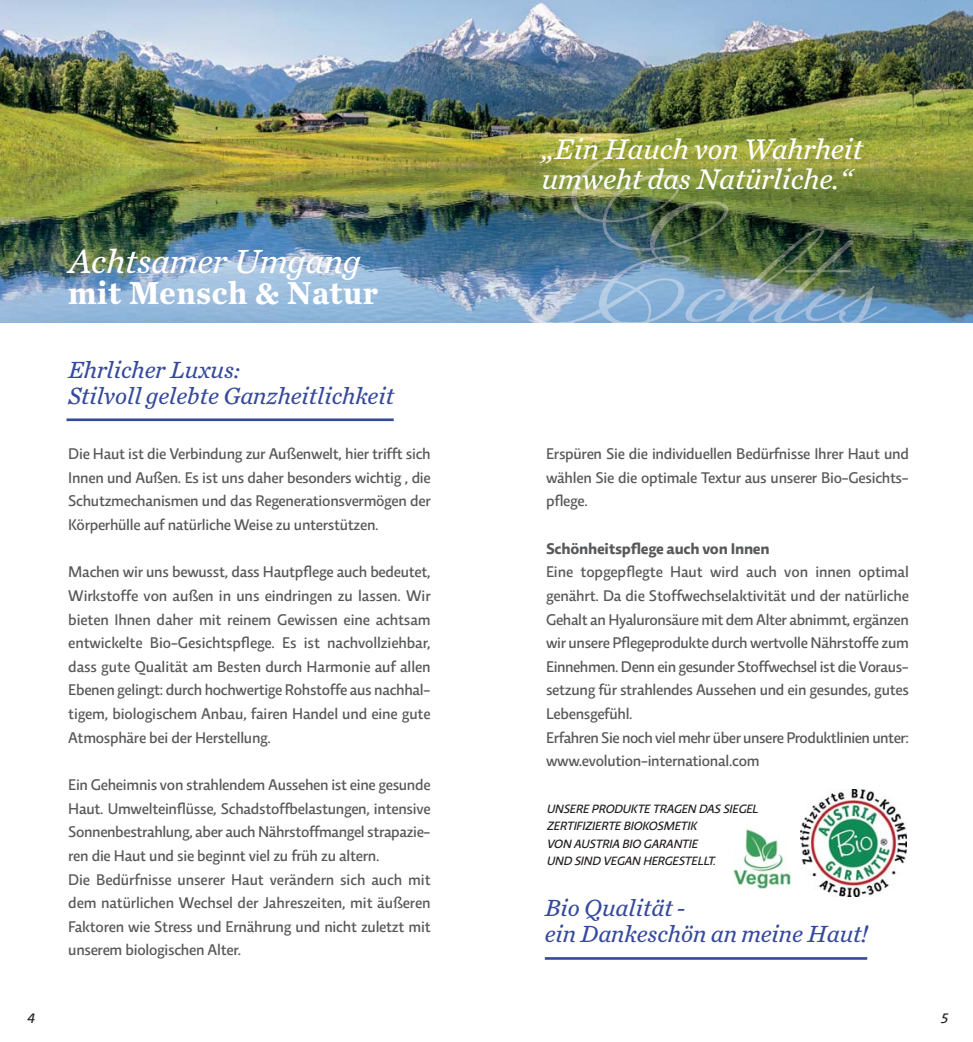
<style>
.page{position:relative;width:973px;height:1042px;background:#fff}
.page>*{position:absolute;margin:0;border:0;box-sizing:border-box;transform-origin:0 0}
.t1{font:italic 35px "Chronicle Text G3";color:#fff}
.t2{font:700 33.25px "Chronicle Text G1";letter-spacing:.015em;color:#fff;scale:.95 1}
.t3{font:italic 29.75px/30.1px "Chronicle Text G3";color:#fff}
.t4{font:italic 24.5px/26.2px "Chronicle Text G3";color:#364a9c}
.t5{font:500 15.75px/23.6px "Relato Sans OT";letter-spacing:-.015em;color:#58595b;text-align:justify}
.t6{font:700 15.75px "Relato Sans OT";letter-spacing:-.015em;color:#58595b}
.t7{font:italic 500 14px "Relato Sans OT";color:#231f20}
.t8{font:italic 500 12.25px/17.5px "Relato Sans OT";color:#231f20}
</style>
<div class="page">
<img style="left:0;top:0;width:972px;height:323px">
<hr style="left:66px;top:418px;width:327px;height:3px;background:#364a9c">
<hr style="left:544px;top:957px;width:323px;height:3px;background:#364a9c">
<img style="left:800px;top:789px;width:106px;height:108px">
<img style="left:732px;top:829px;width:58px;height:59px">
<img style="left:528px;top:154px;width:296px;height:169px">
<h1 class="t1" style="left:68px;top:248px;width:294px">Achtsamer Umgang</h1>
<h2 class="t2" style="left:68px;top:273px;width:328px">mit Mensch &amp; Natur</h2>
<h3 class="t4" style="left:68px;top:358px;width:327px">Ehrlicher Luxus:<br>Stilvoll gelebte Ganzheitlichkeit</h3>
<p class="t5" style="left:68px;top:443px;width:364px">Die Haut ist die Verbindung zur Außenwelt, hier trifft sich Innen und Außen. Es ist uns daher besonders wichtig , die Schutzmechanismen und das Regenerationsvermögen der Körperhülle auf natürliche Weise zu unterstützen.</p>
<p class="t5" style="left:68px;top:562px;width:364px">Machen wir uns bewusst, dass Hautpflege auch bedeutet, Wirkstoffe von außen in uns eindringen zu lassen. Wir bieten Ihnen daher mit reinem Gewissen eine achtsam entwickelte Bio-Gesichtspflege. Es ist nachvollziehbar, dass gute Qualität am Besten durch Harmonie auf allen Ebenen gelingt: durch hochwertige Rohstoffe aus nachhal&shy;tigem, biologischem Anbau, fairen Handel und eine gute Atmosphäre bei der Herstellung.</p>
<p class="t5" style="left:68px;top:774px;width:364px;text-align:left">Ein Geheimnis von strahlendem Aussehen ist eine gesunde Haut. Umwelteinflüsse, Schadstoffbelastungen, intensive Sonnenbestrahlung, aber auch Nährstoffmangel strapazie&shy;ren die Haut und sie beginnt viel zu früh zu altern.<br>Die Bedürfnisse unserer Haut verändern sich auch mit dem natürlichen Wechsel der Jahreszeiten, mit äußeren Faktoren wie Stress und Ernährung und nicht zuletzt mit unserem biologischen Alter.</p>
<h3 class="t3" style="left:541px;top:136px;width:322px">„Ein Hauch von Wahrheit umweht das Natürliche.“</h3>
<p class="t5" style="left:546px;top:443px;width:364px">Erspüren Sie die individuellen Bedürfnisse Ihrer Haut und wählen Sie die optimale Textur aus unserer Bio-Gesichts&shy;pflege.</p>
<p class="t6" style="left:546px;top:542px;width:225px">Schönheitspflege auch von Innen</p>
<p class="t5" style="left:546px;top:562px;width:364px;text-align:left">Eine topgepflegte Haut wird auch von innen optimal genährt. Da die Stoffwechselaktivität und der natürliche Gehalt an Hyaluronsäure mit dem Alter abnimmt, ergänzen wir unsere Pflegeprodukte durch wertvolle Nährstoffe zum Einnehmen. Denn ein gesunder Stoffwechsel ist die Voraus&shy;setzung für strahlendes Aussehen und ein gesundes, gutes Lebensgefühl.<br>Erfahren Sie noch viel mehr über unsere Produktlinien unter: www.evolution-international.com</p>
<p class="t8" style="left:546px;top:801px;width:215px">UNSERE PRODUKTE TRAGEN DAS SIEGEL<br>ZERTIFIZIERTE BIOKOSMETIK<br>VON AUSTRIA BIO GARANTIE<br>UND SIND VEGAN HERGESTELLT.</p>
<h3 class="t4" style="left:544px;top:896px;width:324px">Bio Qualität -<br>ein Dankeschön an meine Haut!</h3>
<p class="t7" style="left:26px;top:1013px;width:12px">4</p>
<p class="t7" style="left:940px;top:1013px;width:11px">5</p>
</div>
